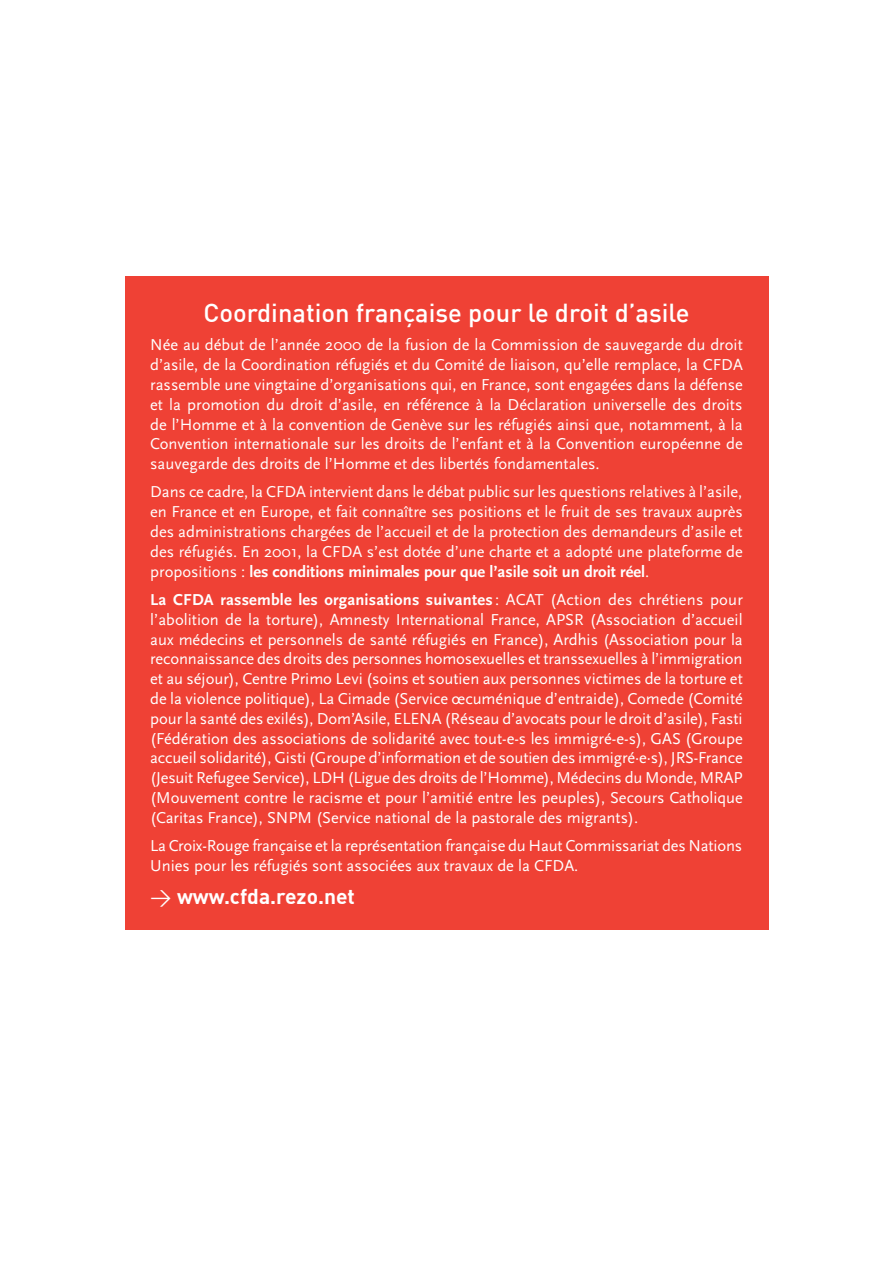
<style>
.page{position:relative;width:893px;height:1263px;background:#fff}
.page>*{position:absolute;margin:0;border:0;box-sizing:border-box;transform-origin:0 0}
.t1{font:500 25.5px "DIN";color:#fff}
.t2{font:700 21px "DIN";color:#fff}
.t3{font:16.5px/19.8px "Scala Sans";color:#fff;text-align:justify}
.s1{font-weight:700}
.s2{font-weight:400}
</style>
<div class="page">
<div style="left:125px;top:276px;width:643px;height:654px;background:#ef4135"></div>
<h1 class="t1" style="left:203px;top:297px;width:488px">Coordination française pour le droit d’asile</h1>
<p class="t3" style="left:150px;top:335px;width:594px">Née au début de l’année 2000 de la fusion de la Commission de sauvegarde du droit d’asile, de la Coordination réfugiés et du Comité de liaison, qu’elle remplace, la CFDA rassemble une vingtaine d’organisations qui, en France, sont engagées dans la défense et la promotion du droit d’asile, en référence à la Déclaration universelle des droits de l’Homme et à la convention de Genève sur les réfugiés ainsi que, notamment, à la Convention internationale sur les droits de l’enfant et à la Convention européenne de sauvegarde des droits de l’Homme et des libertés fondamentales.</p>
<p class="t3" style="left:150px;top:482px;width:594px">Dans ce cadre, la CFDA intervient dans le débat public sur les questions relatives à l’asile, en France et en Europe, et fait connaître ses positions et le fruit de ses travaux auprès des administrations chargées de l’accueil et de la protection des demandeurs d’asile et des réfugiés. En 2001, la CFDA s’est dotée d’une charte et a adopté une plateforme de propositions : <span class="s1">les conditions minimales pour que l’asile soit un droit réel</span>.</p>
<p class="t3" style="left:150px;top:590px;width:594px"><span class="s1">La CFDA rassemble les organisations suivantes</span> : ACAT (Action des chrétiens pour l’abolition de la torture), Amnesty International France, APSR (Association d’accueil aux médecins et personnels de santé réfugiés en France), Ardhis (Association pour la reconnaissance des droits des personnes homosexuelles et transsexuelles à l’immigration et au séjour), Centre Primo Levi (soins et soutien aux personnes victimes de la torture et de la violence politique), La Cimade (Service œcuménique d’entraide), Comede (Comité pour la santé des exilés), Dom’Asile, ELENA (Réseau d’avocats pour le droit d’asile), Fasti (Fédération des associations de solidarité avec tout-e-s les immigré-e-s), GAS (Groupe accueil solidarité), Gisti (Groupe d’information et de soutien des immigré·e·s), JRS-France (Jesuit Refugee Service), LDH (Ligue des droits de l’Homme), Médecins du Monde, MRAP (Mouvement contre le racisme et pour l’amitié entre les peuples), Secours Catholique (Caritas France), SNPM (Service national de la pastorale des migrants).</p>
<p class="t3" style="left:150px;top:836px;width:593px">La Croix-Rouge française et la représentation française du Haut Commissariat des Nations<br>Unies pour les réfugiés sont associées aux travaux de la CFDA.</p>
<p class="t2" style="left:150px;top:883px;width:206px"><span class="s2">&gt;</span> www.cfda.rezo.net</p>
</div>
